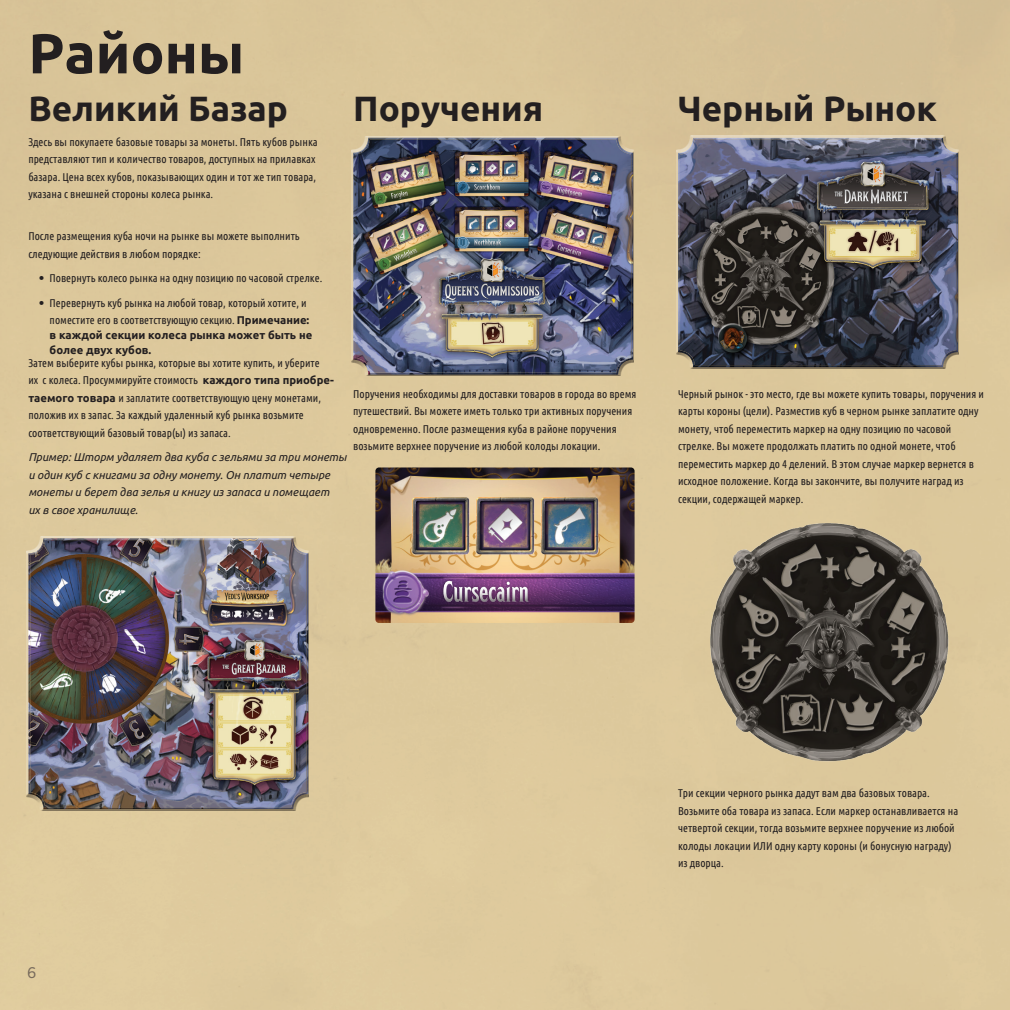
<style>
.page{position:relative;width:1010px;height:1010px;background:#dcc89b}
.page>*{position:absolute;margin:0;border:0;box-sizing:border-box;transform-origin:0 0}
.t1{font:700 56.25px "Ubuntu";letter-spacing:.005em;color:#231f20}
.t2{font:700 35px "Ubuntu";letter-spacing:.005em;color:#231f20}
.t3{font:29.25px "Herschel Creamline";color:#fff}
.t4{font:15px "Trade Gothic Next LT Pro";color:#776a5c}
.t5{font:11.25px/17.5px "Ubuntu Condensed";letter-spacing:.005em;color:#231f20}
.t6{font:italic 11.25px/17.5px "Ubuntu";letter-spacing:.005em;color:#231f20}
.t7{font:700 11.25px/14.6px "Ubuntu";letter-spacing:.005em;color:#231f20}
.s1{font-family:"Trade Gothic Next LT Pro";font-weight:300}
.s2{font-family:"Ubuntu";font-weight:700}
</style>
<div class="page">
<div style="left:26px;top:537px;width:282px;height:273px;background:#231f20;opacity:.75"></div>
<div style="left:351px;top:137px;width:282px;height:239px;background:#231f20;opacity:.75"></div>
<img style="left:375px;top:467px;width:259px;height:156px">
<div style="left:676px;top:137px;width:282px;height:231px;background:#231f20;opacity:.75"></div>
<img style="left:701px;top:513px;width:258px;height:257px">
<div style="left:719px;top:325px;width:35px;height:35px;background:#231f20;opacity:.75"></div>
<div style="left:718px;top:323px;width:30px;height:21px;background:#fff;opacity:.75"></div>
<div style="left:718px;top:329px;width:30px;height:24px;background:#231f20;opacity:.75"></div>
<h1 class="t1" style="left:28px;top:21px;width:217px">Районы</h1>
<h2 class="t2" style="left:28px;top:88px;width:261px">Великий Базар</h2>
<p class="t5" style="left:28px;top:133px;width:291px">Здесь вы покупаете базовые товары за монеты. Пять кубов рынка представляют тип и количество товаров, доступных на прилавках базара. Цена всех кубов, показывающих один и тот же тип товара, указана с внешней стороны колеса рынка.</p>
<p class="t5" style="left:28px;top:227px;width:273px">После размещения куба ночи на рынке вы можете выполнить следующие действия в любом порядке:</p>
<p class="t5" style="left:39px;top:269px;width:285px"><span class="s1">•</span> Повернуть колесо рынка на одну позицию по часовой стрелке.</p>
<p class="t5" style="left:39px;top:294px;width:272px;text-align:right"><span class="s1">•</span> Перевернуть куб рынка на любой товар, который хотите, и поместите его в соответствующую секцию. <span class="s2">Примечание:</span></p>
<p class="t7" style="left:50px;top:328px;width:264px">в каждой секции колеса рынка может быть не более двух кубов.</p>
<p class="t5" style="left:28px;top:354px;width:307px">Затем выберите кубы рынка, которые вы хотите купить, и уберите<br>их с колеса. Просуммируйте стоимость <span class="s2">каждого типа приобре&shy;таемого товара</span> и заплатите соответствующую цену монетами, положив их в запас. За каждый удаленный куб рынка возьмите соответствующий базовый товар(ы) из запаса.</p>
<p class="t6" style="left:28px;top:448px;width:320px">Пример: Шторм удаляет два куба с зельями за три монеты и один куб с книгами за одну монету. Он платит четыре монеты и берет два зелья и книгу из запаса и помещает<br>их в свое хранилище.</p>
<h2 class="t2" style="left:353px;top:88px;width:191px">Поручения</h2>
<p class="t5" style="left:353px;top:385px;width:285px">Поручения необходимы для доставки товаров в города во время путешествий. Вы можете иметь только три активных поручения одновременно. После размещения куба в районе поручения возьмите верхнее поручение из любой колоды локации.</p>
<h3 class="t3" style="left:442px;top:574px;width:88px">Cursecairn</h3>
<h2 class="t2" style="left:678px;top:88px;width:260px">Черный Рынок</h2>
<p class="t5" style="left:678px;top:385px;width:307px">Черный рынок - это место, где вы можете купить товары, поручения и карты короны (цели). Разместив куб в черном рынке заплатите одну монету, чтоб переместить маркер на одну позицию по часовой стрелке. Вы можете продолжать платить по одной монете, чтоб переместить маркер до 4 делений. В этом случае маркер вернется в исходное положение. Когда вы закончите, вы получите наград из секции, содержащей маркер.</p>
<h3 class="t4" style="left:28px;top:962px;width:10px">6</h3>
<p class="t5" style="left:678px;top:784px;width:282px">Три секции черного рынка дадут вам два базовых товара.<br>Возьмите оба товара из запаса. Если маркер останавливается на четвертой секции, тогда возьмите верхнее поручение из любой колоды локации ИЛИ одну карту короны (и бонусную награду) из дворца.</p>
</div>
